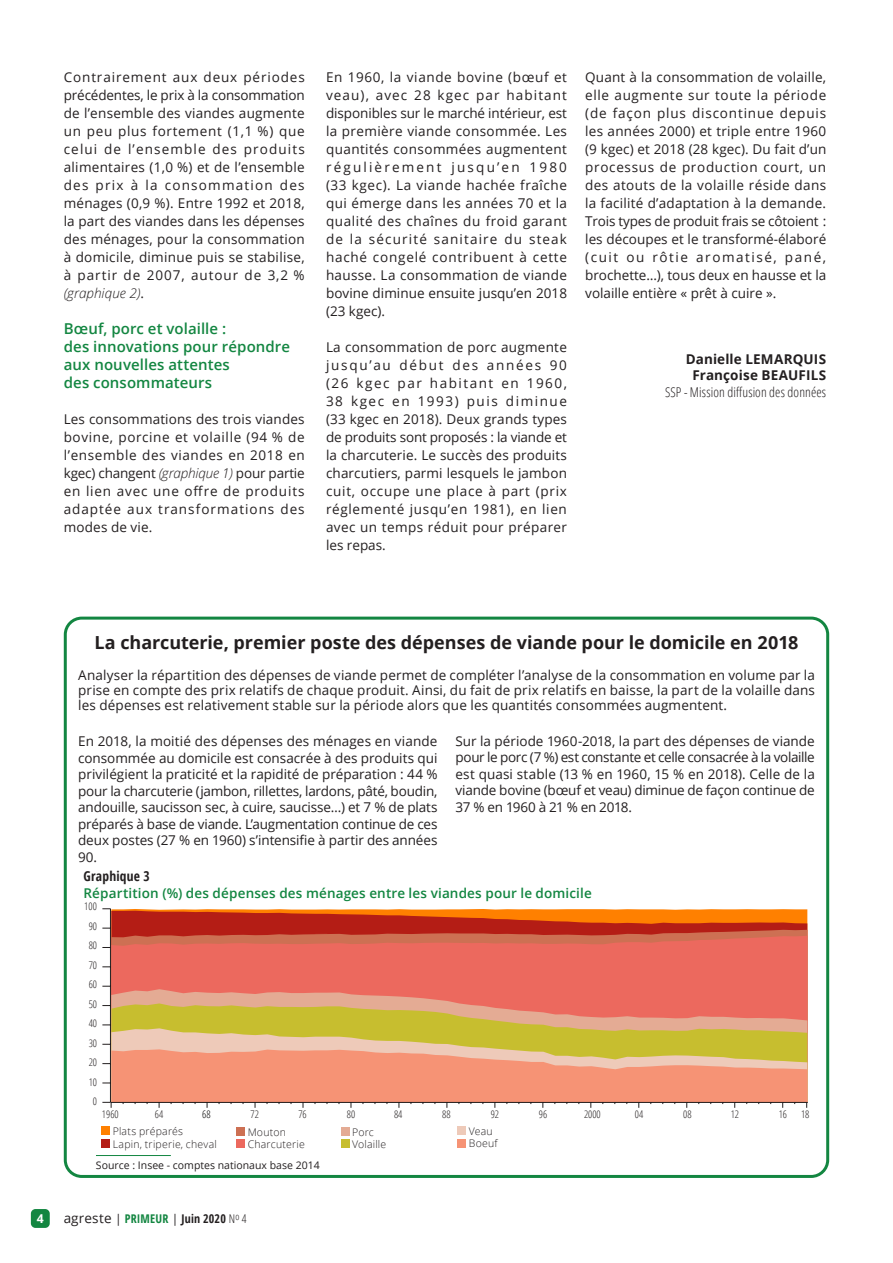
<style>
.page{position:relative;width:893px;height:1263px;background:#fff}
.page>*{position:absolute;margin:0;border:0;box-sizing:border-box;transform-origin:0 0}
.t1{font:700 18px "Open Sans";letter-spacing:-.005em;color:#231f20}
.t2{font:600 15px/18px "Open Sans";letter-spacing:.005em;color:#138641}
.t3{font:13.5px/18px "Open Sans";letter-spacing:.01em;color:#231f20;text-align:justify}
.t4{font:700 13.5px/16.5px "Open Sans";letter-spacing:.01em;color:#231f20;text-align:right}
.t5{font:600 13.5px "Open Sans";letter-spacing:.01em;color:#138641}
.t6{font:700 condensed 13.5px "Open Sans";letter-spacing:.015em;color:#231f20}
.t7{font:700 12.15px "Open Sans";color:#fff}
.t8{font:700 condensed 12px "Open Sans";letter-spacing:.015em;color:#231f20}
.t9{font:300 10.5px/12.6px "Open Sans";letter-spacing:.02em;color:#231f20}
.t10{font:300 condensed 10.5px/19.5px "Open Sans";color:#231f20;text-align:right}
.t11{font:10.5px "Open Sans";color:#231f20}
.t12{font:300 condensed 10.5px "Open Sans";color:#000}
.s1{font-weight:300;font-style:italic}
.s2{font-weight:300;font-stretch:condensed}
.s3{font-weight:400;font-stretch:normal;font-size:13.5px}
.s4{font-weight:400;font-stretch:normal}
.s5{color:#138641}
.s6{font-weight:300}
</style>
<div class="page">
<div style="left:31px;top:1209px;width:19px;height:19px;background:#138641;border-radius:5px"></div>
<div style="left:64px;top:617px;width:765px;height:561px;border:3px solid #138641;border-radius:16px"></div>
<hr style="left:110px;top:909px;width:1px;height:193px;background:#231f20">
<svg style="left:111px;top:911px;width:696px;height:19px;background:#ce3f0d"></svg>
<svg style="left:111px;top:930px;width:696px;height:6px;background:#bc392a"></svg>
<svg style="left:111px;top:936px;width:696px;height:53px;background:#e8695c"></svg>
<svg style="left:111px;top:989px;width:696px;height:14px;background:#e97e6f"></svg>
<svg style="left:111px;top:1003px;width:696px;height:25px;background:#d9a35a"></svg>
<svg style="left:111px;top:1028px;width:696px;height:16px;background:#d1c055"></svg>
<div style="left:102px;top:1126px;width:8px;height:9px;background:#ff8000"></div>
<div style="left:102px;top:1139px;width:8px;height:8px;background:#b41d15"></div>
<div style="left:341px;top:1127px;width:8px;height:8px;background:#e4ab94"></div>
<div style="left:341px;top:1140px;width:8px;height:8px;background:#c7be2f"></div>
<div style="left:236px;top:1127px;width:9px;height:8px;background:#cd7053"></div>
<div style="left:236px;top:1140px;width:9px;height:8px;background:#ec695e"></div>
<div style="left:458px;top:1126px;width:8px;height:9px;background:#eecab9"></div>
<div style="left:458px;top:1139px;width:8px;height:8px;background:#f69375"></div>
<hr style="left:111px;top:1102px;width:697px;height:1px;background:#231f20">
<svg style="left:102px;top:1044px;width:705px;height:64px;background:#eda581"></svg>
<hr style="left:96px;top:1155px;width:75px;height:1px;background:#138641">
<p class="t3" style="left:64px;top:68px;width:243px">Contrairement aux deux périodes précédentes, le prix à la consommation de l’ensemble des viandes augmente un peu plus fortement (1,1 %) que celui de l’ensemble des produits alimentaires (1,0 %) et de l’ensemble des prix à la consommation des ménages (0,9 %). Entre 1992 et 2018, la part des viandes dans les dépenses des ménages, pour la consommation à domicile, diminue puis se stabilise, à partir de 2007, autour de 3,2 % <span class="s1">(graphique 2)</span>.</p>
<h3 class="t2" style="left:64px;top:319px;width:228px">Bœuf, porc et volaille :<br>des innovations pour répondre aux nouvelles attentes<br>des consommateurs</h3>
<p class="t3" style="left:64px;top:410px;width:243px">Les consommations des trois viandes bovine, porcine et volaille (94 % de l’ensemble des viandes en 2018 en kgec) changent <span class="s1">(graphique 1)</span> pour partie en lien avec une offre de produits adaptée aux transformations des modes de vie.</p>
<p class="t3" style="left:326px;top:68px;width:243px">En 1960, la viande bovine (bœuf et veau), avec 28 kgec par habitant disponibles sur le marché intérieur, est la première viande consommée. Les quantités consommées augmentent régulièrement jusqu’en 1980 (33 kgec). La viande hachée fraîche qui émerge dans les années 70 et la qualité des chaînes du froid garant de la sécurité sanitaire du steak haché congelé contribuent à cette hausse. La consommation de viande bovine diminue ensuite jusqu’en 2018 (23 kgec).</p>
<p class="t3" style="left:326px;top:337px;width:243px">La consommation de porc augmente jusqu’au début des années 90 (26 kgec par habitant en 1960, 38 kgec en 1993) puis diminue (33 kgec en 2018). Deux grands types de produits sont proposés : la viande et la charcuterie. Le succès des produits charcutiers, parmi lesquels le jambon cuit, occupe une place à part (prix réglementé jusqu’en 1981), en lien avec un temps réduit pour préparer les repas.</p>
<p class="t3" style="left:585px;top:67px;width:243px">Quant à la consommation de volaille, elle augmente sur toute la période (de façon plus discontinue depuis les années 2000) et triple entre 1960 (9 kgec) et 2018 (28 kgec). Du fait d’un processus de production court, un des atouts de la volaille réside dans la facilité d’adaptation à la demande.<br>Trois types de produit frais se côtoient : les découpes et le transformé-élaboré (cuit ou rôtie aromatisé, pané, brochette…), tous deux en hausse et la volaille entière « prêt à cuire ».</p>
<p class="t4" style="left:665px;top:350px;width:163px">Danielle LEMARQUIS<br>Françoise BEAUFILS<br><span class="s2">SSP - Mission diffusion des données</span></p>
<p class="t7" style="left:37px;top:1210px;width:8px">4</p>
<h3 class="t1" style="left:95px;top:630px;width:705px">La charcuterie, premier poste des dépenses de viande pour le domicile en 2018</h3>
<p class="t3" style="left:78px;top:667px;width:738px;line-height:15px">Analyser la répartition des dépenses de viande permet de compléter l’analyse de la consommation en volume par la prise en compte des prix relatifs de chaque produit. Ainsi, du fait de prix relatifs en baisse, la part de la volaille dans les dépenses est relativement stable sur la période alors que les quantités consommées augmentent.</p>
<p class="t3" style="left:78px;top:732px;width:361px;line-height:16.5px">En 2018, la moitié des dépenses des ménages en viande consommée au domicile est consacrée à des produits qui privilégient la praticité et la rapidité de préparation : 44 % pour la charcuterie (jambon, rillettes, lardons, pâté, boudin, andouille, saucisson sec, à cuire, saucisse…) et 7 % de plats préparés à base de viande. L’augmentation continue de ces deux postes (27 % en 1960) s’intensifie à partir des années 90.</p>
<p class="t3" style="left:455px;top:732px;width:361px;line-height:16.5px">Sur la période 1960-2018, la part des dépenses de viande pour le porc (7 %) est constante et celle consacrée à la volaille est quasi stable (13 % en 1960, 15 % en 2018). Celle de la viande bovine (bœuf et veau) diminue de façon continue de 37 % en 1960 à 21 % en 2018.</p>
<p class="t6" style="left:84px;top:867px;width:68px">Graphique 3</p>
<h4 class="t5" style="left:84px;top:883px;width:510px">Répartition (%) des dépenses des ménages entre les viandes pour le domicile</h4>
<p class="t10" style="left:84px;top:896px;width:14px">100<br>90<br>80<br>70<br>60<br>50<br>40<br>30<br>20<br>10<br>0</p>
<p class="t9" style="left:113px;top:1125px;width:106px">Plats préparés<br>Lapin, triperie, cheval</p>
<p class="t9" style="left:352px;top:1125px;width:36px">Porc<br>Volaille</p>
<p class="t10" style="left:102px;top:1104px;width:18px">1960</p>
<p class="t10" style="left:155px;top:1104px;width:10px">64</p>
<p class="t12" style="left:202px;top:1107px;width:10px">68</p>
<p class="t10" style="left:251px;top:1104px;width:10px">72</p>
<p class="t10" style="left:298px;top:1104px;width:10px">76</p>
<p class="t10" style="left:347px;top:1104px;width:10px">80</p>
<p class="t10" style="left:394px;top:1104px;width:10px">84</p>
<p class="t10" style="left:442px;top:1104px;width:10px">88</p>
<p class="t10" style="left:491px;top:1104px;width:10px">92</p>
<p class="t10" style="left:539px;top:1104px;width:10px">96</p>
<p class="t10" style="left:584px;top:1104px;width:18px">2000</p>
<p class="t10" style="left:635px;top:1104px;width:10px">04</p>
<p class="t10" style="left:683px;top:1104px;width:10px">08</p>
<p class="t10" style="left:731px;top:1104px;width:10px">12</p>
<p class="t10" style="left:779px;top:1104px;width:10px">16</p>
<p class="t10" style="left:801px;top:1104px;width:10px">18</p>
<p class="t9" style="left:248px;top:1125px;width:59px">Mouton<br>Charcuterie</p>
<p class="t9" style="left:469px;top:1124px;width:30px">Veau<br>Boeuf</p>
<p class="t11" style="left:96px;top:1158px;width:225px">Source : Insee - comptes nationaux base 2014</p>
<p class="t8" style="left:64px;top:1210px;width:184px"><span class="s3">agreste</span> <span class="s4">|</span> <span class="s5">PRIMEUR</span> <span class="s4">|</span> Juin 2020 <span class="s6">N</span><sup>o</sup> <span class="s6">4</span></p>
</div>
